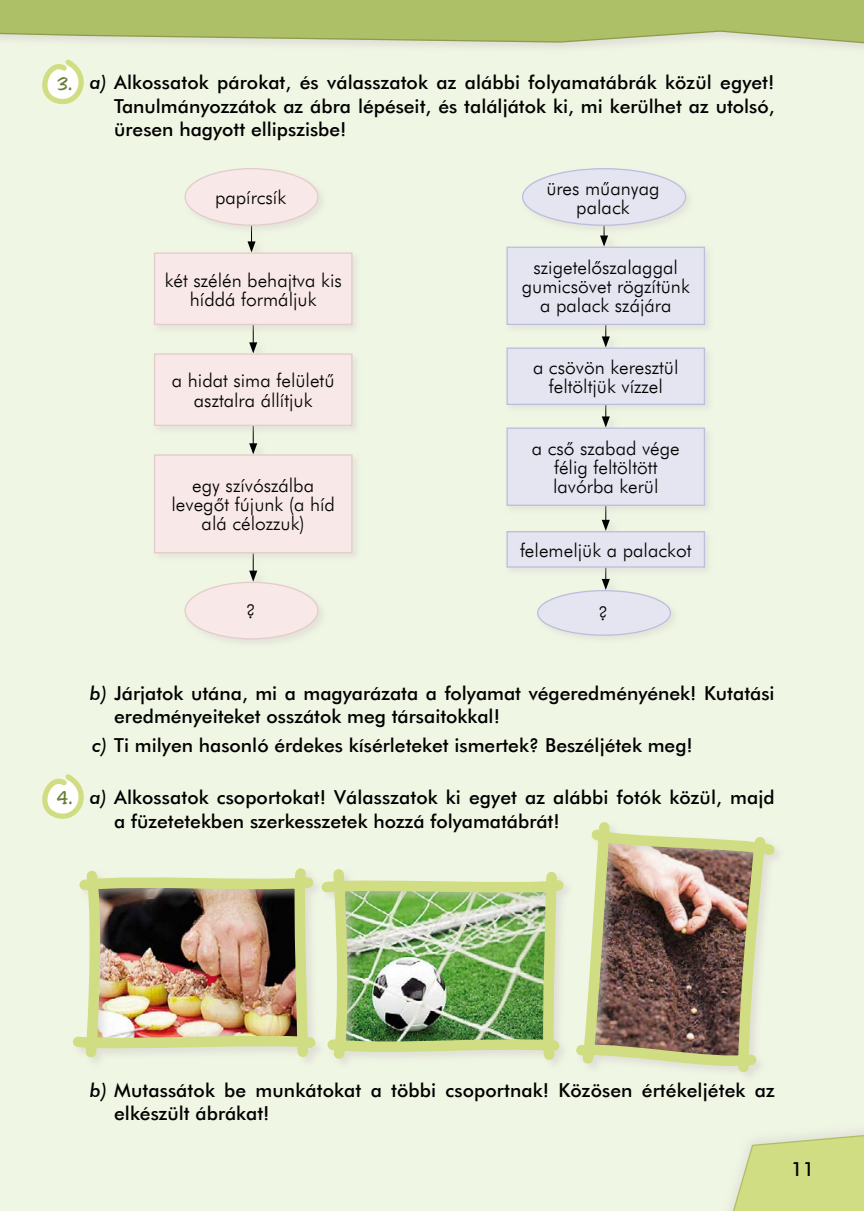
<style>
.page{position:relative;width:864px;height:1211px;background:#fff}
.page>*{position:absolute;margin:0;border:0;box-sizing:border-box;transform-origin:0 0}
.t1{font:19.25px/23.6px "Futura Med HU Medium";color:#000}
.t2{font:19.25px/19.2px "Futura Lt HU Light";color:#000;text-align:center}
.t3{font:19.25px "Jester";color:#677f38}
.s1{font-style:italic}
</style>
<div class="page">
<div style="left:0;top:0;width:863px;height:1210px;background:#f0f6e4"></div>
<svg style="left:730px;top:1131px;width:133px;height:79px"></svg>
<svg style="left:0;top:0;width:863px;height:46px;background:#b6c579"></svg>
<svg style="left:42px;top:59px;width:42px;height:46px"></svg>
<svg style="left:42px;top:774px;width:42px;height:45px"></svg>
<img style="left:73px;top:868px;width:242px;height:194px">
<img style="left:315px;top:869px;width:253px;height:195px">
<img style="left:576px;top:822px;width:203px;height:255px">
<svg style="left:247px;top:235px;width:8px;height:15px"></svg>
<div style="left:599px;top:223px;width:20px;height:34px;background:#edf2e1"></div>
<svg style="left:600px;top:235px;width:8px;height:10px"></svg>
<svg style="left:249px;top:334px;width:8px;height:17px"></svg>
<svg style="left:601px;top:334px;width:8px;height:11px"></svg>
<svg style="left:249px;top:435px;width:8px;height:17px"></svg>
<svg style="left:601px;top:414px;width:8px;height:11px"></svg>
<svg style="left:601px;top:515px;width:8px;height:14px"></svg>
<svg style="left:249px;top:562px;width:8px;height:17px"></svg>
<svg style="left:601px;top:576px;width:8px;height:12px"></svg>
<div style="left:152px;top:250px;width:209px;height:84px;background:#e9eddf"></div>
<div style="left:154px;top:253px;width:198px;height:71px;background:#f9e8e8"></div>
<div style="left:154px;top:252px;width:198px;height:73px;border:1px solid #e3ccca"></div>
<div style="left:504px;top:245px;width:210px;height:89px;background:#d0ccca;opacity:.4"></div>
<div style="left:507px;top:247px;width:197px;height:77px;background:#e5e4f1"></div>
<div style="left:506px;top:246px;width:198px;height:79px;border:1px solid #bcbedd"></div>
<div style="left:152px;top:351px;width:209px;height:84px;background:#e9eddf"></div>
<div style="left:154px;top:354px;width:198px;height:71px;background:#f9e8e8"></div>
<div style="left:154px;top:353px;width:198px;height:73px;border:1px solid #e3ccca"></div>
<div style="left:504px;top:345px;width:210px;height:69px;background:#ebefe0"></div>
<div style="left:507px;top:348px;width:197px;height:56px;background:#e5e4f1"></div>
<div style="left:506px;top:347px;width:198px;height:58px;border:1px solid #bcbedd"></div>
<div style="left:152px;top:452px;width:209px;height:110px;background:#d0ccca;opacity:.4"></div>
<div style="left:154px;top:455px;width:198px;height:97px;background:#f9e8e8"></div>
<div style="left:154px;top:454px;width:198px;height:99px;border:1px solid #e3ccca"></div>
<div style="left:504px;top:425px;width:210px;height:90px;background:#d0ccca;opacity:.4"></div>
<div style="left:507px;top:428px;width:197px;height:77px;background:#e5e4f1"></div>
<div style="left:506px;top:427px;width:198px;height:79px;border:1px solid #bcbedd"></div>
<div style="left:504px;top:529px;width:210px;height:47px;background:#d0ccca;opacity:.4"></div>
<div style="left:507px;top:531px;width:197px;height:36px;background:#e5e4f1"></div>
<div style="left:506px;top:531px;width:198px;height:36px;border:1px solid #bcbedd"></div>
<div style="left:182px;top:166px;width:145px;height:69px;background:#d0ccca;opacity:.4"></div>
<div style="left:185px;top:169px;width:133px;height:56px;background:#f9e8e8;border-radius:50%"></div>
<div style="left:184px;top:168px;width:134px;height:58px;border:1px solid #e3ccca;border-radius:50%"></div>
<div style="left:519px;top:166px;width:175px;height:69px;background:#d0ccca;opacity:.4"></div>
<div style="left:522px;top:169px;width:163px;height:56px;background:#e5e4f1;border-radius:50%"></div>
<div style="left:521px;top:168px;width:165px;height:58px;border:1px solid #bcbedd;border-radius:50%"></div>
<div style="left:182px;top:579px;width:145px;height:69px;background:#d0ccca;opacity:.4"></div>
<div style="left:185px;top:582px;width:133px;height:57px;background:#f9e8e8;border-radius:50%"></div>
<div style="left:184px;top:581px;width:134px;height:58px;border:1px solid #e3ccca;border-radius:50%"></div>
<div style="left:535px;top:588px;width:144px;height:56px;background:#d0ccca;opacity:.4"></div>
<div style="left:537px;top:590px;width:133px;height:45px;background:#e5e4f1;border-radius:50%"></div>
<div style="left:537px;top:590px;width:133px;height:46px;border:1px solid #bcbedd;border-radius:50%"></div>
<p class="t3" style="left:57px;top:72px;width:16px">3.</p>
<p class="t1" style="left:114px;top:70px;width:661px;text-align:justify;text-indent:-24px"><span class="s1">a)</span> Alkossatok párokat, és válasszatok az alábbi folyamatábrák közül egyet!<br>Tanulmányozzátok az ábra lépéseit, és találjátok ki, mi kerülhet az utolsó, üresen hagyott ellipszisbe!</p>
<p class="t2" style="left:215px;top:188px;width:73px">papírcsík</p>
<p class="t2" style="left:546px;top:178px;width:115px">üres műanyag palack</p>
<p class="t2" style="left:165px;top:270px;width:178px">két szélén behajtva kis híddá formáljuk</p>
<p class="t2" style="left:172px;top:371px;width:164px">a hidat sima felületű asztalra állítjuk</p>
<p class="t2" style="left:171px;top:475px;width:165px">egy szívószálba levegőt fújunk (a híd alá célozzuk)</p>
<p class="t2" style="left:521px;top:257px;width:169px">szigetelőszalaggal gumicsövet rögzítünk a palack szájára</p>
<p class="t2" style="left:532px;top:357px;width:147px">a csövön keresztül feltöltjük vízzel</p>
<p class="t2" style="left:531px;top:438px;width:150px">a cső szabad vége félig feltöltött lavórba kerül</p>
<p class="t2" style="left:519px;top:540px;width:173px">felemeljük a palackot</p>
<p class="t2" style="left:245px;top:601px;width:11px">?</p>
<p class="t2" style="left:598px;top:603px;width:11px">?</p>
<p class="t3" style="left:57px;top:786px;width:17px">4.</p>
<p class="t1" style="left:114px;top:681px;width:661px;text-indent:-24px"><span class="s1">b)</span> Járjatok utána, mi a magyarázata a folyamat végeredményének! Kutatási eredményeiteket osszátok meg társaitokkal!</p>
<p class="t1" style="left:92px;top:733px;width:602px"><span class="s1">c)</span> Ti milyen hasonló érdekes kísérleteket ismertek? Beszéljétek meg!</p>
<p class="t1" style="left:114px;top:785px;width:661px;text-indent:-24px"><span class="s1">a)</span> Alkossatok csoportokat! Válasszatok ki egyet az alábbi fotók közül, majd a füzetetekben szerkesszetek hozzá folyamatábrát!</p>
<p class="t1" style="left:114px;top:1077px;width:661px;text-indent:-24px"><span class="s1">b)</span> Mutassátok be munkátokat a többi csoportnak! Közösen értékeljétek az elkészült ábrákat!</p>
<p class="t1" style="left:790px;top:1157px;width:25px">11</p>
</div>
